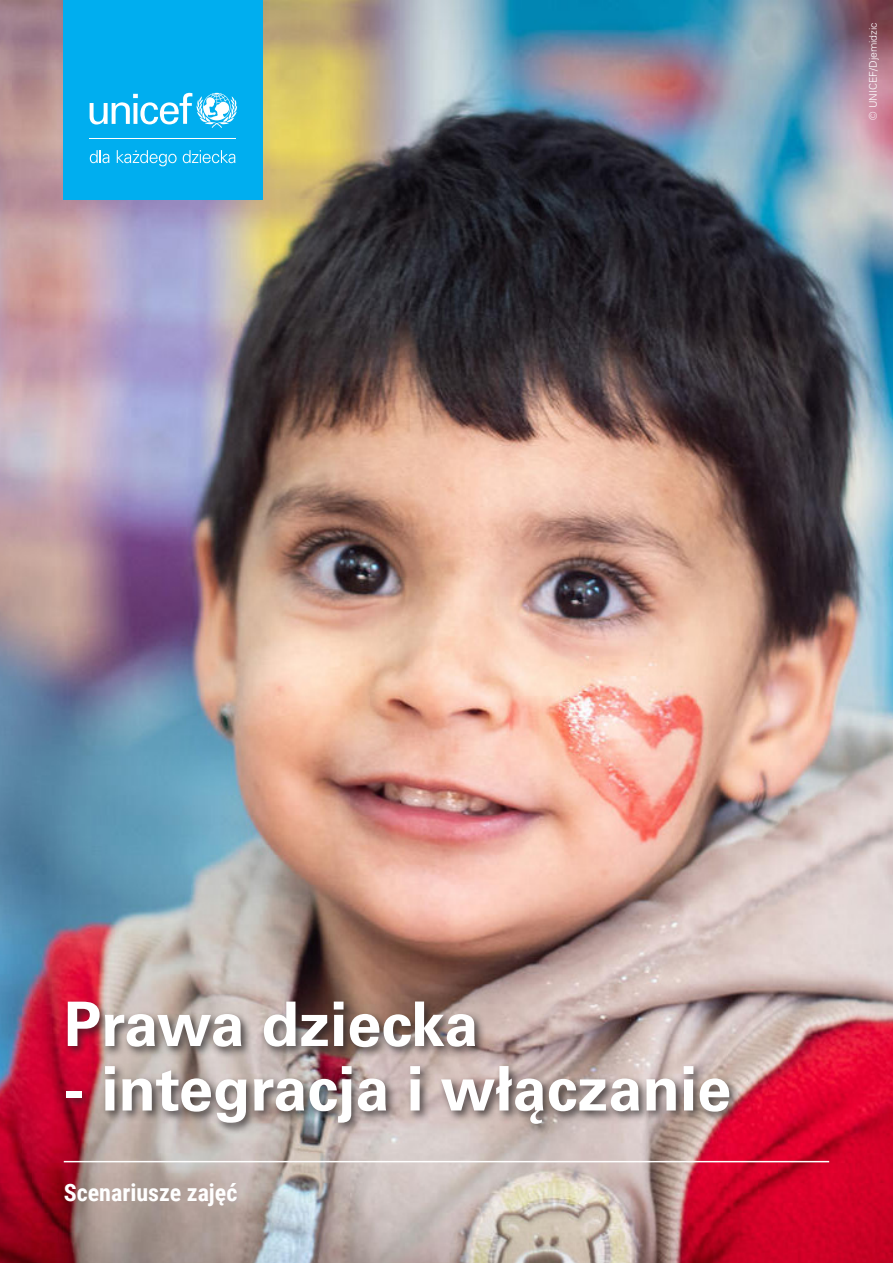
<style>
.page{position:relative;width:893px;height:1263px;background:#fff}
.page>*{position:absolute;margin:0;border:0;box-sizing:border-box;transform-origin:0 0}
.t1{font:700 61.5px "Univers LT Pro 65";color:#fff}
.basic{font:700 24px "Roboto Condensed";color:#fff}
.basic-2{font:300 10.5px "Univers LT Pro 45";color:#fff}
</style>
<div class="page">
<img style="left:0;top:0;width:893px;height:1263px">
<div style="left:64px;top:0;width:199px;height:199px;background:#00aeef"></div>
<svg style="left:90px;top:93px;width:147px;height:35px"></svg>
<hr style="left:90px;top:138px;width:146px;height:1px;background:#fff">
<svg style="left:90px;top:150px;width:19px;height:13px"></svg>
<svg style="left:117px;top:150px;width:60px;height:16px"></svg>
<svg style="left:183px;top:150px;width:52px;height:13px"></svg>
<div style="left:62px;top:998px;width:680px;height:138px;background:#231f20;opacity:.75"></div>
<hr style="left:64px;top:1161px;width:765px;height:1px;background:#fff">
<p class="basic-2" style="left:866px;top:120px;width:99px;rotate:-90deg">© UNICEF/Djemidzic</p>
<p class="t1" style="left:64px;top:981px;width:416px">Prawa dziecka</p>
<p class="t1" style="left:64px;top:1045px;width:669px">- integracja i włączanie</p>
<p class="basic" style="left:64px;top:1175px;width:175px">Scenariusze zajęć</p>
</div>
